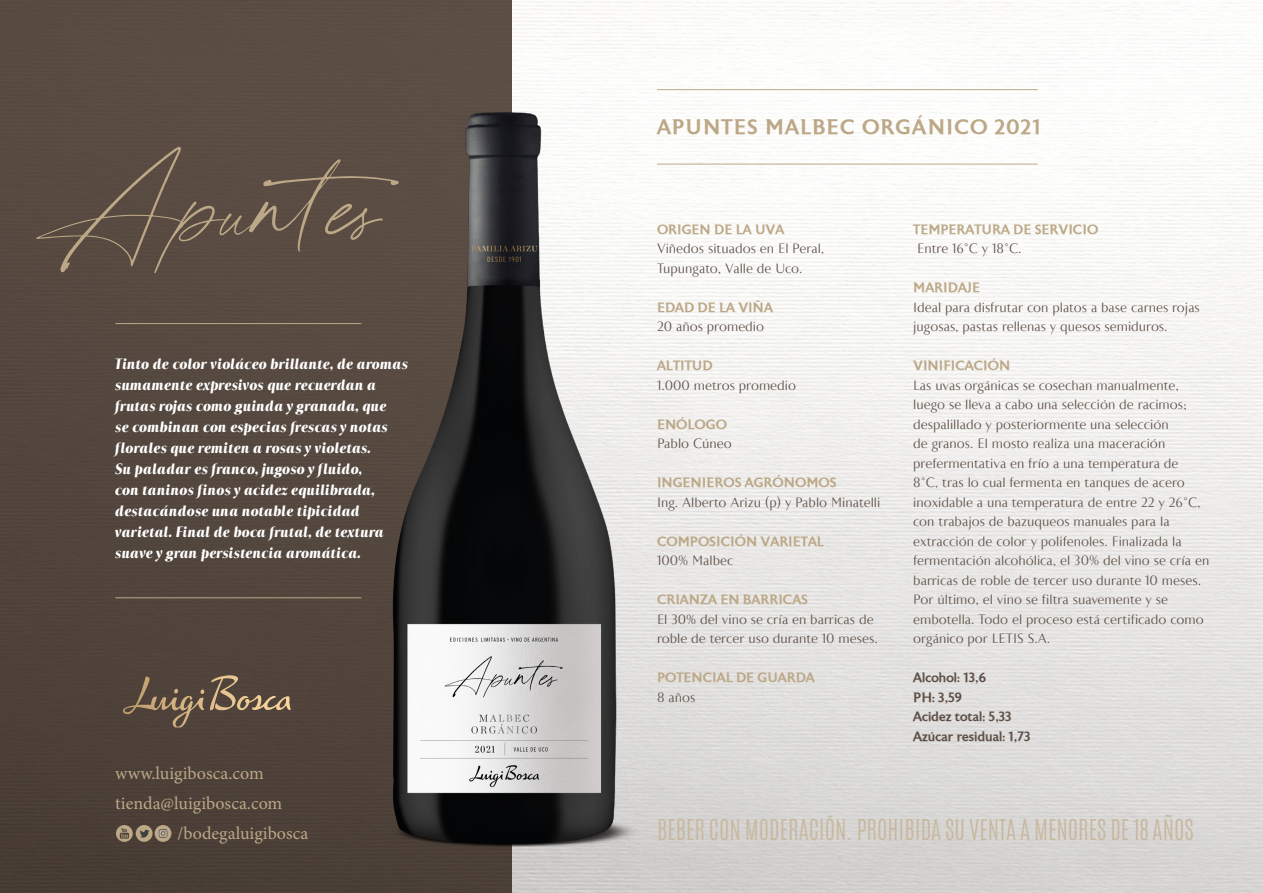
<style>
.page{position:relative;width:1263px;height:893px;background:#fff}
.page>*{position:absolute;margin:0;border:0;box-sizing:border-box;transform-origin:0 0}
.t1{font:300 24px "Antonio";color:#c8b89e}
.t2{font:500 21px "Astoria";letter-spacing:.05em;color:#bca887}
.t3{font:18px "Minion Pro";color:#bca887}
.t4{font:italic 700 15px/21px "Astoria Classic Sans";color:#fff}
.t5{font:300 13.5px/19.5px "Astoria Classic Sans";color:#5e5047}
.t6{font:500 13.5px "Astoria";color:#bca887}
.t7{font:500 13.5px/19.5px "Astoria";color:#5e5047}
</style>
<div class="page">
<img style="left:511px;top:0;width:752px;height:893px">
<div style="left:0;top:0;width:511px;height:893px;background:#53463e"></div>
<div style="left:136px;top:825px;width:17px;height:17px;background:#bca887;border-radius:50%"></div>
<svg style="left:140px;top:830px;width:9px;height:8px"></svg>
<div style="left:155px;top:825px;width:16px;height:17px;background:#bca887;border-radius:50%"></div>
<svg style="left:159px;top:829px;width:9px;height:9px"></svg>
<svg style="left:116px;top:825px;width:17px;height:17px"></svg>
<svg style="left:36px;top:147px;width:353px;height:126px"></svg>
<hr style="left:115px;top:597px;width:246px;height:1px;background:#bca887">
<hr style="left:657px;top:164px;width:380px;height:1px;background:#bca887">
<hr style="left:657px;top:89px;width:380px;height:1px;background:#bca887">
<svg style="left:123px;top:675px;width:167px;height:52px"></svg>
<img style="left:370px;top:799px;width:283px;height:62px">
<img style="left:389px;top:53px;width:236px;height:800px">
<hr style="left:115px;top:323px;width:246px;height:1px;background:#bca887">
<p class="t4" style="left:115px;top:354px;width:294px">Tinto de color violáceo brillante, de aromas sumamente expresivos que recuerdan a frutas rojas como guinda y granada, que<br>se combinan con especias frescas y notas florales que remiten a rosas y violetas.<br>Su paladar es franco, jugoso y fluido,<br>con taninos finos y acidez equilibrada, destacándose una notable tipicidad varietal. Final de boca frutal, de textura suave y gran persistencia aromática.</p>
<h3 class="t3" style="left:115px;top:761px;width:150px">www.luigibosca.com</h3>
<h3 class="t3" style="left:115px;top:791px;width:169px">tienda@luigibosca.com</h3>
<h3 class="t3" style="left:177px;top:821px;width:132px">/bodegaluigibosca</h3>
<h2 class="t2" style="left:657px;top:115px;width:385px">APUNTES MALBEC ORGÁNICO 2021</h2>
<p class="t6" style="left:657px;top:222px;width:129px">ORIGEN DE LA UVA</p>
<p class="t5" style="left:657px;top:239px;width:169px">Viñedos situados en El Peral,<br>Tupungato, Valle de Uco.</p>
<p class="t6" style="left:657px;top:300px;width:118px">EDAD DE LA VIÑA</p>
<p class="t5" style="left:657px;top:317px;width:109px">20 años promedio</p>
<p class="t6" style="left:657px;top:358px;width:57px">ALTITUD</p>
<p class="t5" style="left:657px;top:376px;width:141px">1.000 metros promedio</p>
<p class="t6" style="left:657px;top:417px;width:72px">ENÓLOGO</p>
<p class="t5" style="left:657px;top:434px;width:76px">Pablo Cúneo</p>
<p class="t6" style="left:657px;top:475px;width:181px">INGENIEROS AGRÓNOMOS</p>
<p class="t5" style="left:657px;top:493px;width:225px">Ing. Alberto Arizu (p) y Pablo Minatelli</p>
<p class="t6" style="left:657px;top:534px;width:169px">COMPOSICIÓN VARIETAL</p>
<p class="t5" style="left:657px;top:551px;width:78px">100% Malbec</p>
<p class="t6" style="left:657px;top:592px;width:153px">CRIANZA EN BARRICAS</p>
<p class="t5" style="left:657px;top:610px;width:222px">El 30% del vino se cría en barricas de roble de tercer uso durante 10 meses.</p>
<p class="t6" style="left:657px;top:670px;width:159px">POTENCIAL DE GUARDA</p>
<p class="t5" style="left:657px;top:688px;width:40px">8 años</p>
<p class="t6" style="left:913px;top:222px;width:187px">TEMPERATURA DE SERVICIO</p>
<p class="t5" style="left:917px;top:239px;width:106px">Entre 16°C y 18°C.</p>
<p class="t6" style="left:913px;top:280px;width:69px">MARIDAJE</p>
<p class="t5" style="left:913px;top:298px;width:288px">Ideal para disfrutar con platos a base carnes rojas jugosas, pastas rellenas y quesos semiduros.</p>
<p class="t6" style="left:913px;top:358px;width:99px">VINIFICACIÓN</p>
<p class="t5" style="left:913px;top:376px;width:298px">Las uvas orgánicas se cosechan manualmente, luego se lleva a cabo una selección de racimos; despalillado y posteriormente una selección<br>de granos. El mosto realiza una maceración prefermentativa en frío a una temperatura de<br>8°C, tras lo cual fermenta en tanques de acero inoxidable a una temperatura de entre 22 y 26°C, con trabajos de bazuqueos manuales para la extracción de color y polifenoles. Finalizada la fermentación alcohólica, el 30% del vino se cría en barricas de roble de tercer uso durante 10 meses.<br>Por último, el vino se filtra suavemente y se embotella. Todo el proceso está certificado como orgánico por LETIS S.A.</p>
<p class="t7" style="left:913px;top:668px;width:119px">Alcohol: 13,6<br>PH: 3,59<br>Acidez total: 5,33<br>Azúcar residual: 1,73</p>
<h1 class="t1" style="left:657px;top:813px;width:538px">BEBER CON MODERACIÓN. PROHIBIDA SU VENTA A MENORES DE 18 AÑOS</h1>
</div>
